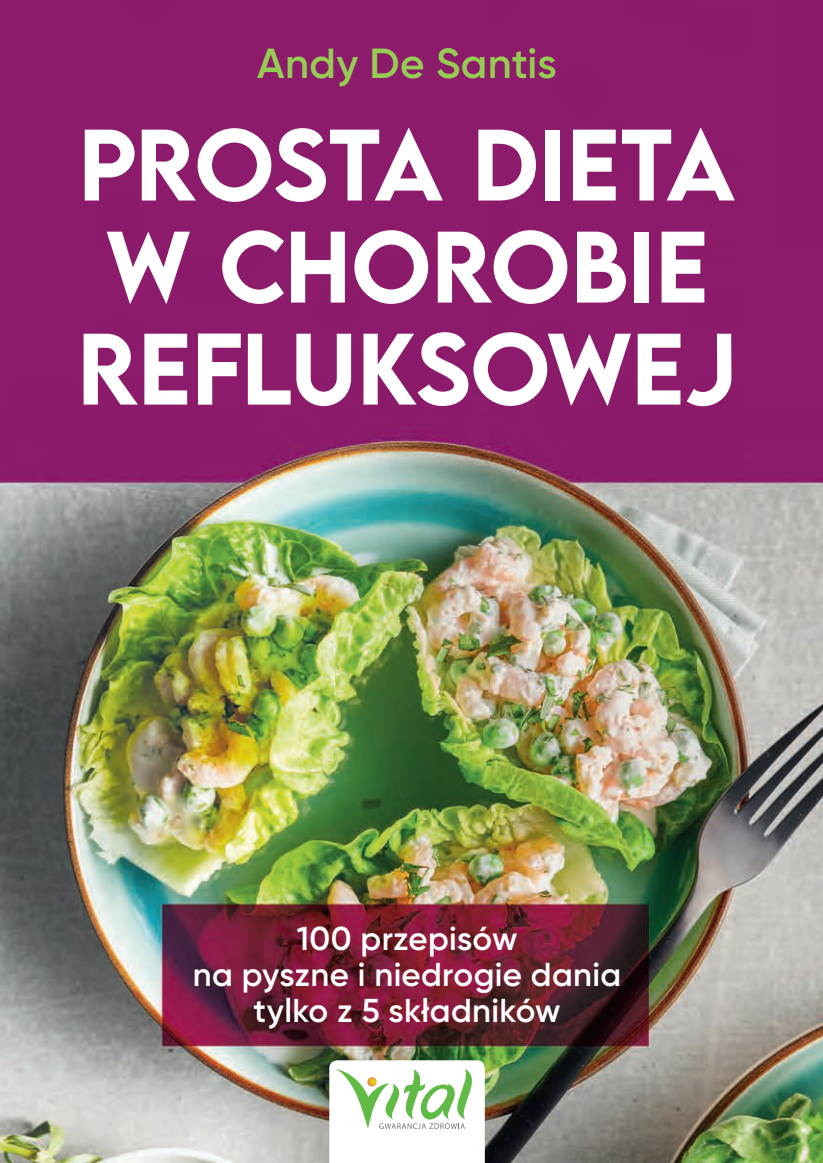
<style>
.page{position:relative;width:823px;height:1163px;background:#fff}
.page>*{position:absolute;margin:0;border:0;box-sizing:border-box;transform-origin:0 0}
.t1{font:500 90px/102px "LEMONMILK";letter-spacing:-.005em;color:#fff;text-align:center}
.t2{font:600 42px "Gilroy";letter-spacing:.01em;color:#96cb54}
.t3{font:600 33px/36px "Gilroy";letter-spacing:.01em;color:#fff;text-align:center}
</style>
<div class="page">
<img style="left:0;top:0;width:822px;height:1162px">
<svg style="left:329px;top:1060px;width:155px;height:102px"></svg>
<p class="t2" style="left:257px;top:37px;width:301px">Andy De Santis</p>
<h1 class="t1" style="left:77px;top:114px;width:660px">PROSTA DIETA<br>W CHOROBIE<br>REFLUKSOWEJ</h1>
<p class="t3" style="left:193px;top:920px;width:429px">100 przepisów<br>na pyszne i niedrogie dania tylko z 5 składników</p>
</div>
